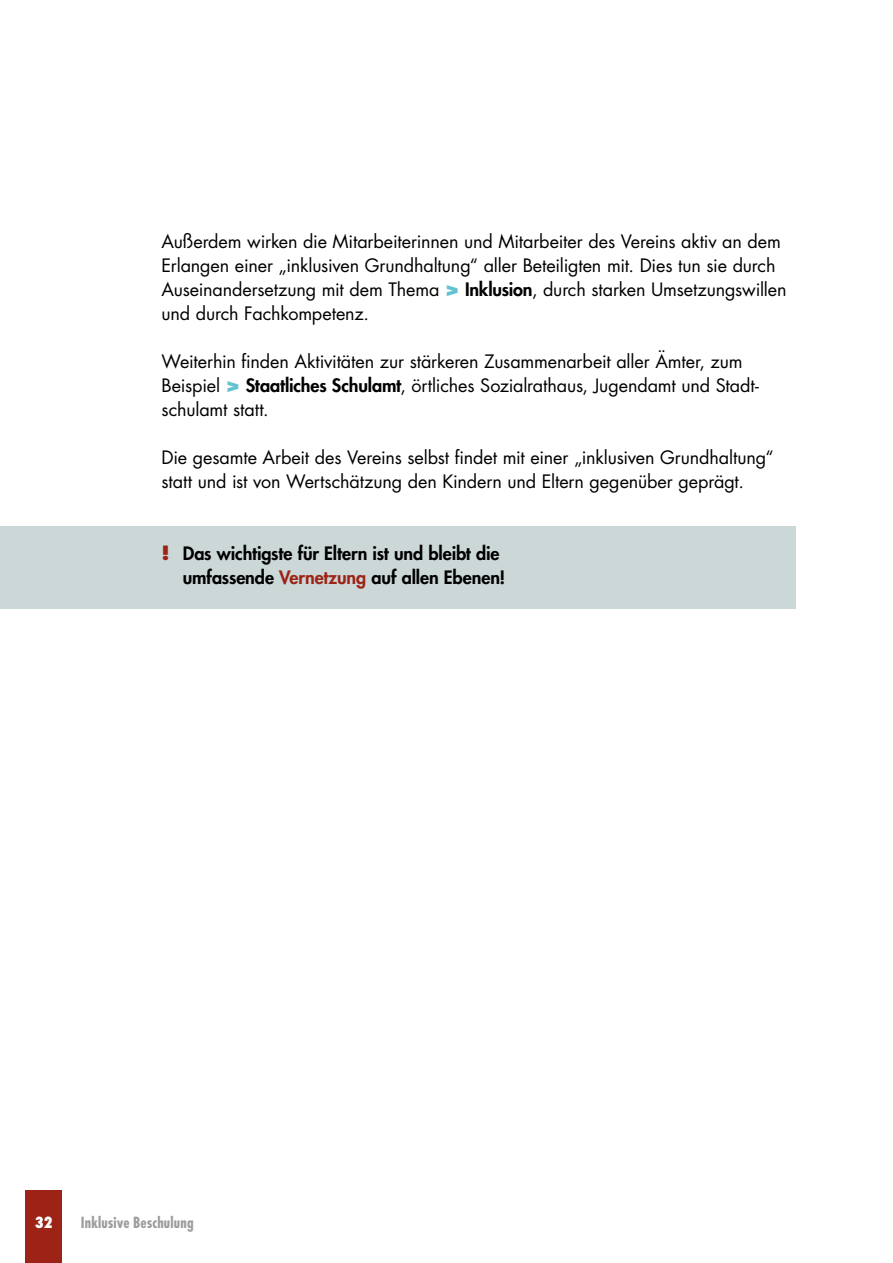
<style>
.page{position:relative;width:893px;height:1263px;background:#fff}
.page>*{position:absolute;margin:0;border:0;box-sizing:border-box;transform-origin:0 0}
.t1{font:18px/24px "Futura";letter-spacing:-.01em;color:#000}
.t2{font:800 18px/24px "Futura";letter-spacing:-.005em;color:#000}
.t3{font:700 condensed 15px "Futura";letter-spacing:.015em;color:#9d9d9c}
.t4{font:800 condensed 15px "Futura";color:#fff}
.s1{font-weight:800;color:#63c3d1}
.s2{font-weight:800}
.s3{color:#9c2315}
</style>
<div class="page">
<div style="left:26px;top:1190px;width:36px;height:73px;background:#9c2315"></div>
<div style="left:0;top:526px;width:795px;height:82px;background:#ccd8d8"></div>
<hr style="left:892px;top:502px;width:1px;height:58px;background:#ccd8d8">
<p class="t1" style="left:162px;top:229px;width:627px">Außerdem wirken die Mitarbeiterinnen und Mitarbeiter des Vereins aktiv an dem Erlangen einer „inklusiven Grundhaltung“ aller Beteiligten mit. Dies tun sie durch Auseinandersetzung mit dem Thema <span class="s1">&gt;</span> <span class="s2">Inklusion</span>, durch starken Umsetzungswillen und durch Fachkompetenz.</p>
<p class="t1" style="left:162px;top:349px;width:599px">Weiterhin finden Aktivitäten zur stärkeren Zusammenarbeit aller Ämter, zum<br>Beispiel <span class="s1">&gt;</span> <span class="s2">Staatliches Schulamt</span>, örtliches Sozialrathaus, Jugendamt und Stadt&shy;schulamt statt.</p>
<p class="t1" style="left:162px;top:445px;width:613px">Die gesamte Arbeit des Vereins selbst findet mit einer „inklusiven Grundhaltung“ statt und ist von Wertschätzung den Kindern und Eltern gegenüber geprägt.</p>
<p class="t2" style="left:183px;top:541px;width:324px;text-indent:-21px"><span class="s3">!</span> Das wichtigste für Eltern ist und bleibt die umfassende <span class="s3">Vernetzung</span> auf allen Ebenen!</p>
<p class="t4" style="left:35px;top:1212px;width:19px">32</p>
<p class="t3" style="left:81px;top:1212px;width:114px">Inklusive Beschulung</p>
</div>
